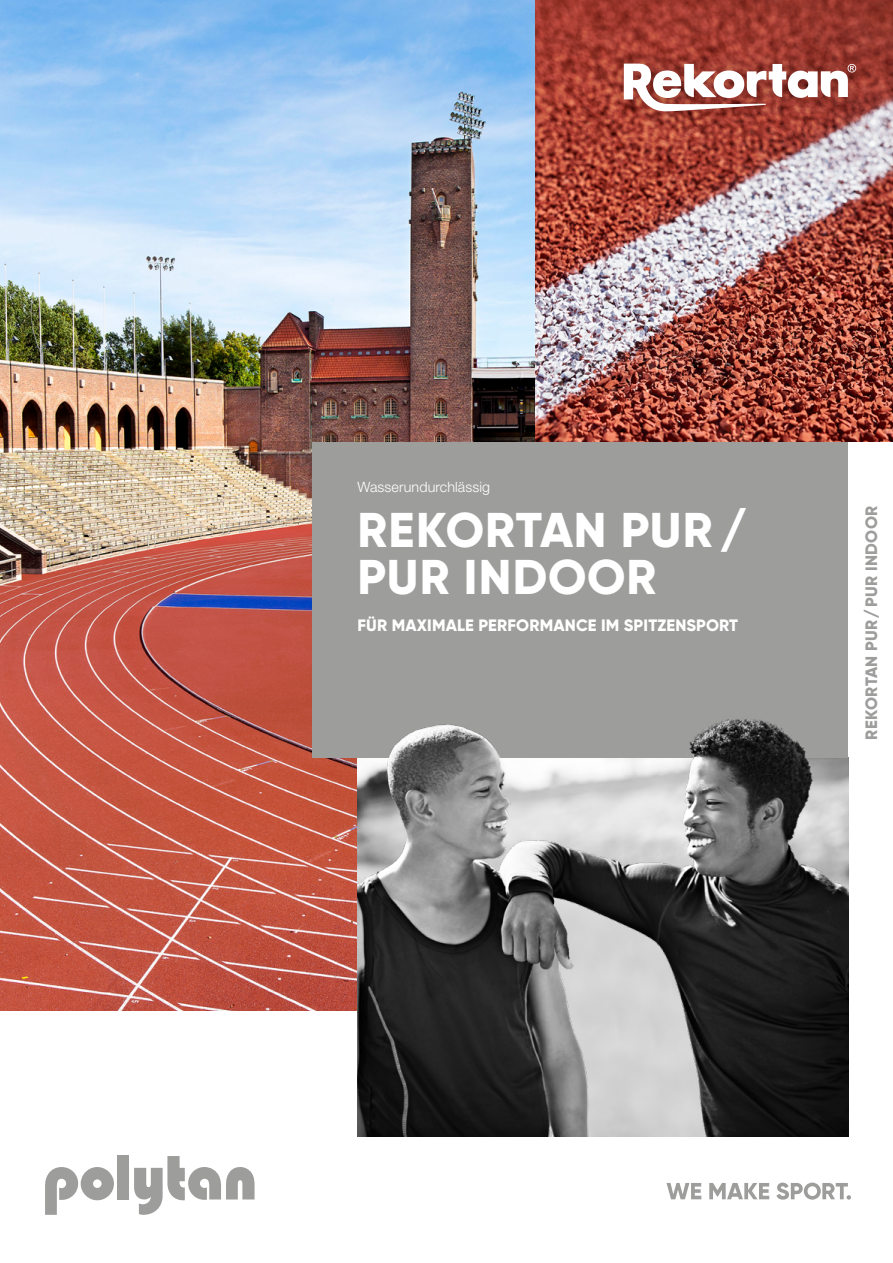
<style>
.page{position:relative;width:893px;height:1263px;background:#fff}
.page>*{position:absolute;margin:0;border:0;box-sizing:border-box;transform-origin:0 0}
.t1{font:800 48.75px/46.3px "Gilroy";letter-spacing:.02em;color:#fff}
.t2{font:800 16.5px "Gilroy";letter-spacing:.01em;color:#fff}
.t3{font:800 16.5px "Gilroy";letter-spacing:.015em;color:#9d9d9c}
.t4{font:300 14.25px "Helvetica Neue LT Std";letter-spacing:.01em;color:#fff}
</style>
<div class="page">
<img style="left:0;top:0;width:536px;height:1011px">
<img style="left:536px;top:0;width:357px;height:442px">
<div style="left:313px;top:442px;width:535px;height:315px;background:#9d9d9c"></div>
<div style="left:600px;top:41px;width:277px;height:94px;background:#000;opacity:.29"></div>
<svg style="left:624px;top:64px;width:232px;height:47px"></svg>
<img style="left:357px;top:719px;width:491px;height:418px">
<div style="left:118px;top:1155px;width:11px;height:44px;background:#9d9d9c"></div>
<svg style="left:134px;top:1156px;width:121px;height:59px"></svg>
<svg style="left:45px;top:1167px;width:69px;height:48px"></svg>
<svg style="left:666px;top:1183px;width:35px;height:16px"></svg>
<svg style="left:709px;top:1183px;width:60px;height:16px"></svg>
<svg style="left:776px;top:1182px;width:75px;height:17px"></svg>
<p class="t4" style="left:358px;top:478px;width:134px">Wasserundurchlässig</p>
<h1 class="t1" style="left:358px;top:507px;width:390px">REKORTAN PUR/<br>PUR INDOOR</h1>
<p class="t2" style="left:358px;top:614px;width:382px">FÜR MAXIMALE PERFORMANCE IM SPITZENSPORT</p>
<p class="t3" style="left:861px;top:740px;width:235px;rotate:-90deg">REKORTAN PUR/PUR INDOOR</p>
</div>
